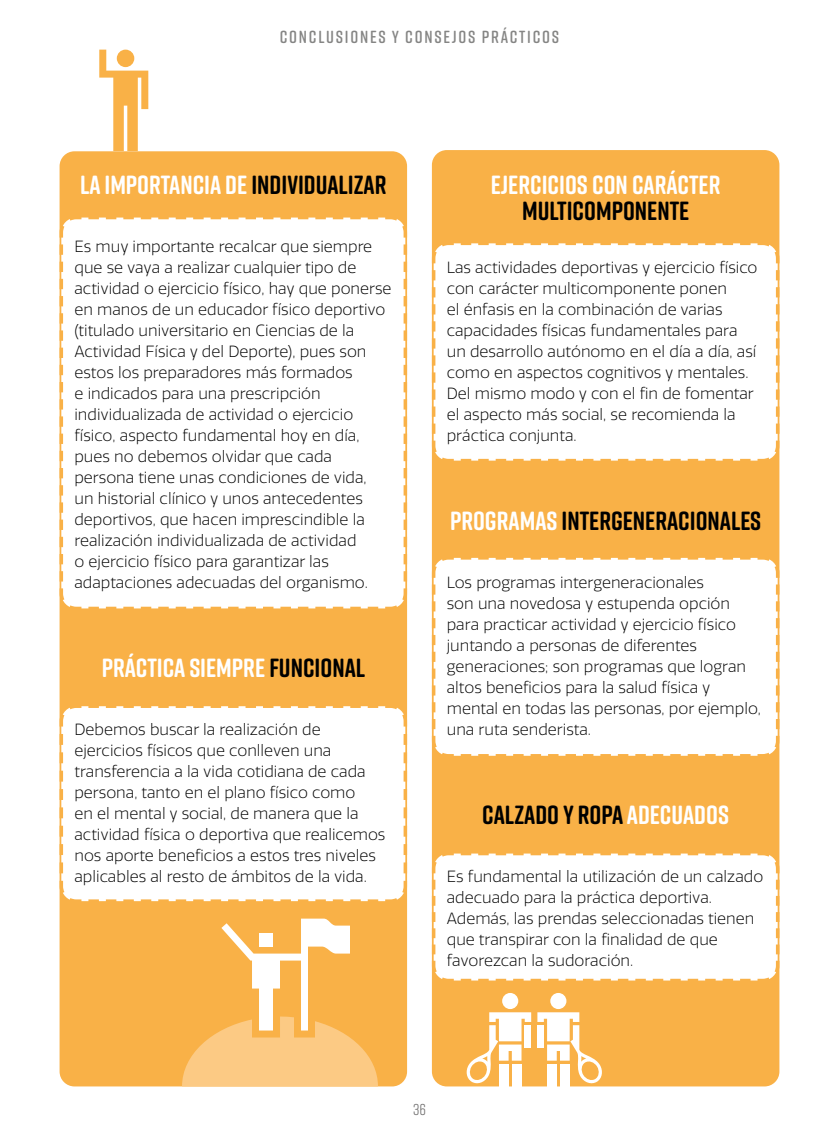
<style>
.page{position:relative;width:839px;height:1146px;background:#fff}
.page>*{position:absolute;margin:0;border:0;box-sizing:border-box;transform-origin:0 0}
.t1{font:700 26.25px "Rift Soft";color:#fff}
.t2{font:700 26.25px "Rift Soft";color:#000}
.t3{font:600 17.5px "Rift Soft";letter-spacing:.1em;color:#858584}
.t4{font:300 15.75px/21px "Quatro";color:#000}
.t5{font:15.75px "Rift Soft";color:#706f6f}
.s1{color:#000}
.s2{color:#fff}
</style>
<div class="page">
<div style="left:60px;top:151px;width:347px;height:935px;background:#f9b147;border-radius:15px"></div>
<div style="left:432px;top:150px;width:347px;height:936px;background:#f9b147;border-radius:15px"></div>
<div style="left:59px;top:214px;width:349px;height:398px;background:#fff"></div>
<svg style="left:431px;top:240px;width:349px;height:224px;background:#fefaf4"></svg>
<div style="left:431px;top:554px;width:349px;height:205px;background:#fff"></div>
<svg style="left:431px;top:850px;width:349px;height:134px;background:#fef8ef"></svg>
<svg style="left:59px;top:703px;width:349px;height:202px;background:#fefaf3"></svg>
<div style="left:499px;top:1064px;width:9px;height:22px;background:#fff"></div>
<div style="left:511px;top:1064px;width:10px;height:22px;background:#fff"></div>
<div style="left:502px;top:993px;width:16px;height:16px;background:#fff;border-radius:50%"></div>
<svg style="left:466px;top:1012px;width:65px;height:73px"></svg>
<div style="left:524px;top:1025px;width:7px;height:23px;background:#fff"></div>
<div style="left:560px;top:1064px;width:9px;height:22px;background:#fff"></div>
<div style="left:547px;top:1064px;width:9px;height:22px;background:#fff"></div>
<div style="left:550px;top:993px;width:16px;height:16px;background:#fff;border-radius:50%"></div>
<svg style="left:537px;top:1012px;width:65px;height:73px"></svg>
<div style="left:537px;top:1025px;width:6px;height:23px;background:#fff"></div>
<svg style="left:99px;top:50px;width:49px;height:101px"></svg>
<svg style="left:182px;top:919px;width:196px;height:167px"></svg>
<div style="left:259px;top:933px;width:14px;height:14px;background:#fff"></div>
<p class="t3" style="left:280px;top:25px;width:281px">CONCLUSIONES Y CONSEJOS PRÁCTICOS</p>
<h1 class="t1" style="left:80px;top:166px;width:308px">LA IMPORTANCIA DE <span class="s1">INDIVIDUALIZAR</span></h1>
<p class="t4" style="left:74px;top:236px;width:318px">Es muy importante recalcar que siempre que se vaya a realizar cualquier tipo de actividad o ejercicio físico, hay que ponerse en manos de un educador físico deportivo (titulado universitario en Ciencias de la Actividad Física y del Deporte), pues son estos los preparadores más formados<br>e indicados para una prescripción individualizada de actividad o ejercicio físico, aspecto fundamental hoy en día, pues no debemos olvidar que cada persona tiene unas condiciones de vida,<br>un historial clínico y unos antecedentes deportivos, que hacen imprescindible la realización individualizada de actividad<br>o ejercicio físico para garantizar las adaptaciones adecuadas del organismo.</p>
<h1 class="t1" style="left:102px;top:649px;width:265px">PRÁCTICA SIEMPRE <span class="s1">FUNCIONAL</span></h1>
<p class="t4" style="left:74px;top:719px;width:312px">Debemos buscar la realización de ejercicios físicos que conlleven una transferencia a la vida cotidiana de cada persona, tanto en el plano físico como<br>en el mental y social, de manera que la actividad física o deportiva que realicemos nos aporte beneficios a estos tres niveles aplicables al resto de ámbitos de la vida.</p>
<h1 class="t1" style="left:490px;top:166px;width:231px">EJERCICIOS CON CARÁCTER</h1>
<h1 class="t2" style="left:522px;top:192px;width:169px">MULTICOMPONENTE</h1>
<p class="t4" style="left:446px;top:257px;width:312px">Las actividades deportivas y ejercicio físico con carácter multicomponente ponen<br>el énfasis en la combinación de varias capacidades físicas fundamentales para un desarrollo autónomo en el día a día, así como en aspectos cognitivos y mentales.<br>Del mismo modo y con el fin de fomentar el aspecto más social, se recomienda la práctica conjunta.</p>
<h1 class="t2" style="left:450px;top:502px;width:313px"><span class="s2">PROGRAMAS</span> INTERGENERACIONALES</h1>
<p class="t4" style="left:446px;top:572px;width:315px">Los programas intergeneracionales<br>son una novedosa y estupenda opción para practicar actividad y ejercicio físico juntando a personas de diferentes generaciones; son programas que logran altos beneficios para la salud física y mental en todas las personas, por ejemplo, una ruta senderista.</p>
<h1 class="t2" style="left:482px;top:796px;width:248px">CALZADO Y ROPA <span class="s2">ADECUADOS</span></h1>
<p class="t4" style="left:446px;top:866px;width:318px">Es fundamental la utilización de un calzado adecuado para la práctica deportiva.<br>Además, las prendas seleccionadas tienen que transpirar con la finalidad de que favorezcan la sudoración.</p>
<p class="t5" style="left:413px;top:1098px;width:14px">36</p>
</div>
